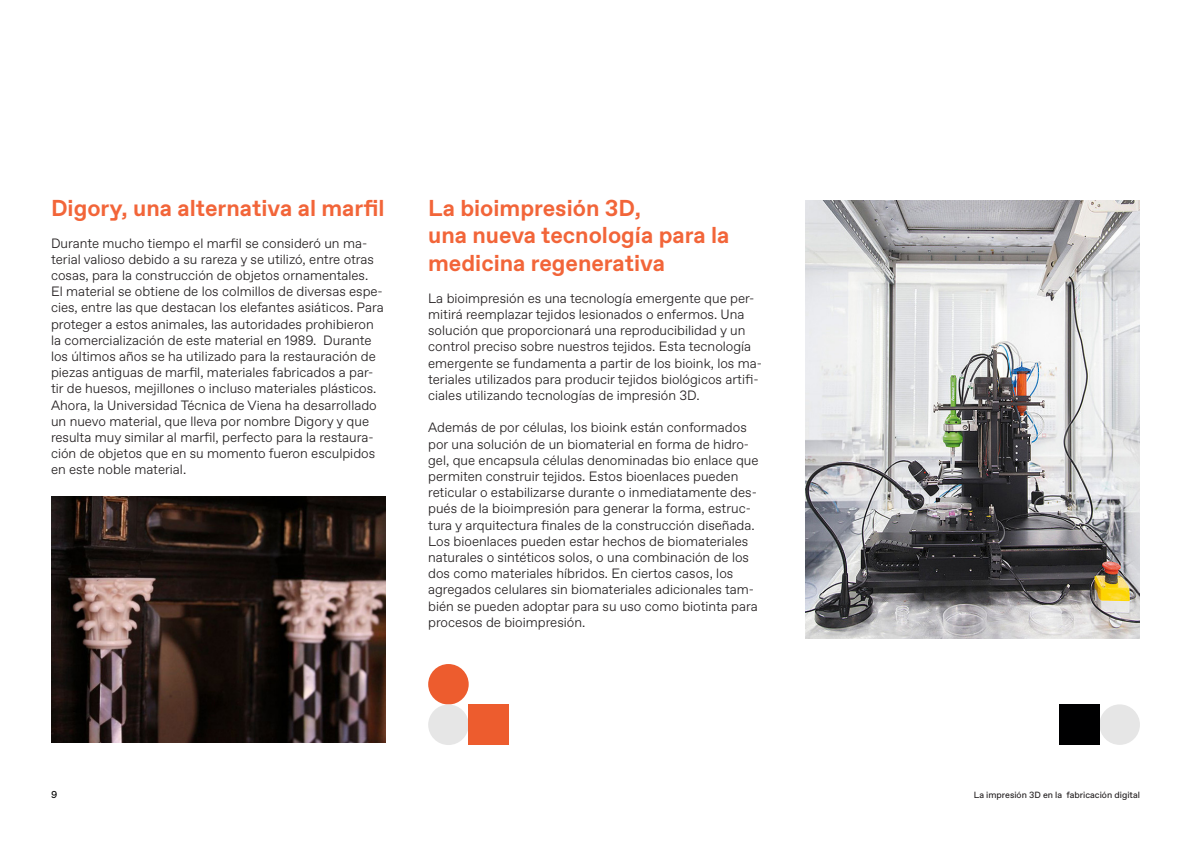
<style>
.page{position:relative;width:1191px;height:842px;background:#fff}
.page>*{position:absolute;margin:0;border:0;box-sizing:border-box;transform-origin:0 0}
.t1{font:700 23px/27.6px "Favorit";color:#f26539}
.t2{font:300 13.5px/16.2px "Favorit";color:#231f20}
.t3{font:10px "Favorit";color:#000}
.t4{font:9px "Favorit";color:#231f20}
</style>
<div class="page">
<img style="left:805px;top:201px;width:335px;height:438px">
<img style="left:51px;top:496px;width:335px;height:247px">
<div style="left:1099px;top:704px;width:41px;height:41px;background:#e6e6e6;border-radius:50%"></div>
<div style="left:428px;top:664px;width:41px;height:40px;background:#ed5c2e;border-radius:50%"></div>
<div style="left:428px;top:704px;width:41px;height:41px;background:#e6e6e6;border-radius:50%"></div>
<div style="left:1059px;top:704px;width:40px;height:41px;background:#000001"></div>
<div style="left:469px;top:704px;width:40px;height:41px;background:#ed5c2e"></div>
<p class="t1" style="left:51px;top:194px;width:335px">Digory, una alternativa al marfil</p>
<p class="t2" style="left:51px;top:234px;width:334px">Durante mucho tiempo el marfil se consideró un ma&shy;terial valioso debido a su rareza y se utilizó, entre otras cosas, para la construcción de objetos ornamentales.<br>El material se obtiene de los colmillos de diversas espe&shy;cies, entre las que destacan los elefantes asiáticos. Para proteger a estos animales, las autoridades prohibieron la comercialización de este material en 1989. Durante los últimos años se ha utilizado para la restauración de piezas antiguas de marfil, materiales fabricados a par&shy;tir de huesos, mejillones o incluso materiales plásticos.<br>Ahora, la Universidad Técnica de Viena ha desarrollado un nuevo material, que lleva por nombre Digory y que resulta muy similar al marfil, perfecto para la restaura&shy;ción de objetos que en su momento fueron esculpidos en este noble material.</p>
<p class="t1" style="left:428px;top:194px;width:214px">La bioimpresión 3D,</p>
<p class="t1" style="left:428px;top:221px;width:303px">una nueva tecnología para la medicina regenerativa</p>
<p class="t2" style="left:428px;top:289px;width:335px">La bioimpresión es una tecnología emergente que per&shy;mitirá reemplazar tejidos lesionados o enfermos. Una solución que proporcionará una reproducibilidad y un control preciso sobre nuestros tejidos. Esta tecnología emergente se fundamenta a partir de los bioink, los ma&shy;teriales utilizados para producir tejidos biológicos artifi&shy;ciales utilizando tecnologías de impresión 3D.</p>
<p class="t2" style="left:428px;top:419px;width:332px">Además de por células, los bioink están conformados por una solución de un biomaterial en forma de hidro&shy;gel, que encapsula células denominadas bio enlace que permiten construir tejidos. Estos bioenlaces pueden reticular o estabilizarse durante o inmediatamente des&shy;pués de la bioimpresión para generar la forma, estruc&shy;tura y arquitectura finales de la construcción diseñada.<br>Los bioenlaces pueden estar hechos de biomateriales naturales o sintéticos solos, o una combinación de los dos como materiales híbridos. En ciertos casos, los agregados celulares sin biomateriales adicionales tam&shy;bién se pueden adoptar para su uso como biotinta para procesos de bioimpresión.</p>
<p class="t3" style="left:51px;top:788px;width:8px">9</p>
<p class="t4" style="left:973px;top:788px;width:168px">La impresión 3D en la fabricación digital</p>
</div>
